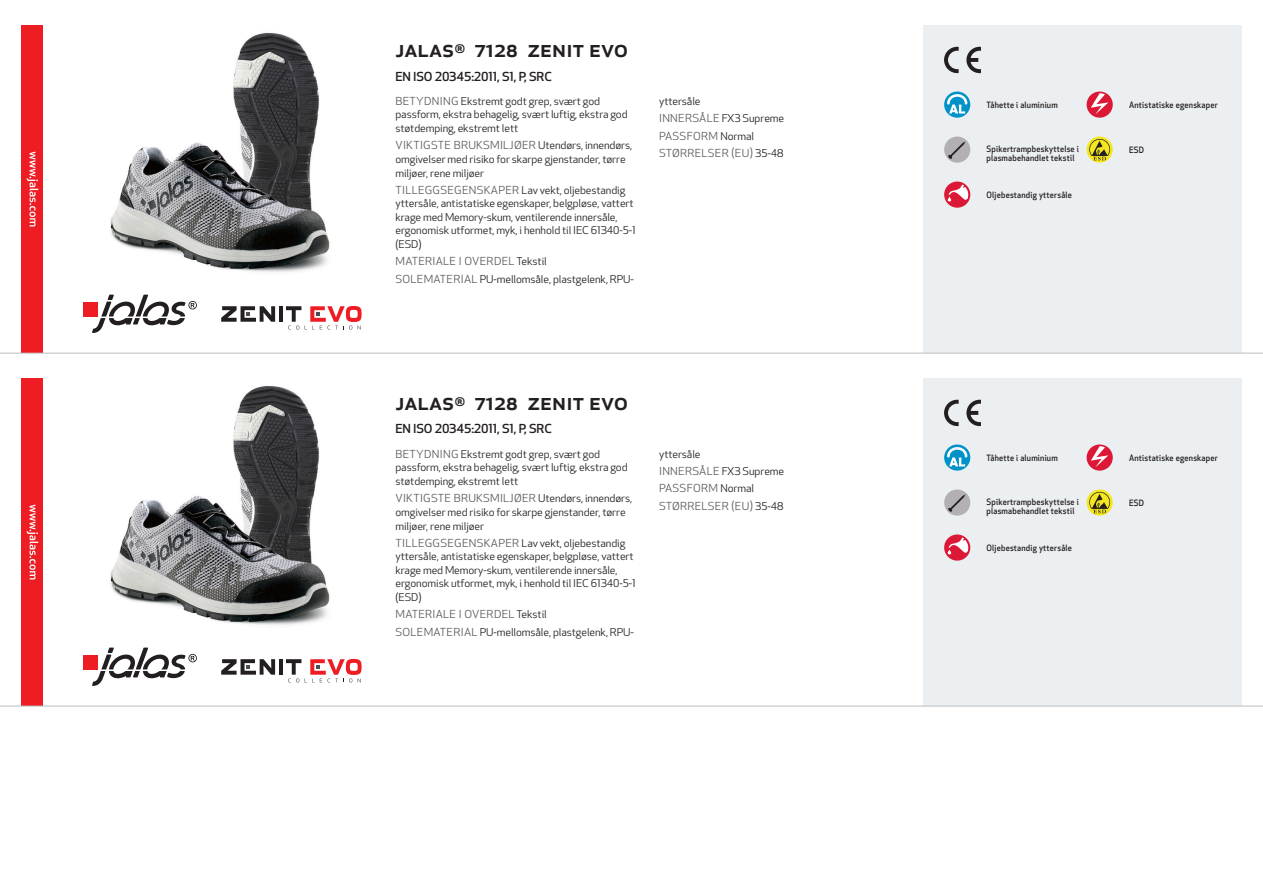
<style>
.page{position:relative;width:1263px;height:893px;background:#fff}
.page>*{position:absolute;margin:0;border:0;box-sizing:border-box;transform-origin:0 0}
.Produkt_namn{font:500 24px "Apex New";color:#231f20}
.Ingress{font:500 12.15px "Apex New";letter-spacing:-.015em;color:#231f20;scale:1.06 1}
.Funktion{font:10.8px/17.2px "Apex New";letter-spacing:.025em;color:#57585a;scale:1.06 1}
.Funktion-2{font:10.5px/13.6px "Apex New";letter-spacing:-.01em;color:#231f20;scale:1.06 1}
.Funktion_body{font:500 8.55px/9px "Apex New";letter-spacing:.025em;color:#231f20;scale:.95 1}
.s1{font-size:10.8px;color:#57585a}
.s2{font-size:10.5px;color:#231f20}
</style>
<div class="page">
<img style="left:110px;top:32px;width:220px;height:240px">
<div style="left:83px;top:302px;width:15px;height:14px;background:#ee1d23"></div>
<svg style="left:92px;top:295px;width:105px;height:38px"></svg>
<hr style="left:279px;top:306px;width:4px;height:16px;background:#231f20">
<svg style="left:221px;top:306px;width:54px;height:16px"></svg>
<svg style="left:286px;top:306px;width:76px;height:24px"></svg>
<div style="left:21px;top:26px;width:22px;height:327px;background:#ee1d23"></div>
<svg style="left:27px;top:152px;width:11px;height:75px"></svg>
<div style="left:923px;top:26px;width:319px;height:327px;background:#eceff1"></div>
<svg style="left:966px;top:47px;width:15px;height:26px"></svg>
<svg style="left:944px;top:47px;width:15px;height:26px"></svg>
<svg style="left:944px;top:92px;width:26px;height:26px"></svg>
<svg style="left:947px;top:94px;width:20px;height:20px"></svg>
<div style="left:944px;top:137px;width:26px;height:26px;background:#b3b0b3;border-radius:50%"></div>
<svg style="left:948px;top:141px;width:17px;height:18px"></svg>
<svg style="left:944px;top:182px;width:26px;height:26px"></svg>
<svg style="left:948px;top:185px;width:20px;height:17px"></svg>
<svg style="left:1086px;top:92px;width:27px;height:26px"></svg>
<svg style="left:1091px;top:93px;width:17px;height:22px"></svg>
<svg style="left:1086px;top:137px;width:27px;height:26px"></svg>
<svg style="left:1089px;top:139px;width:21px;height:21px"></svg>
<img style="left:110px;top:385px;width:220px;height:240px">
<div style="left:83px;top:654px;width:15px;height:15px;background:#ee1d23"></div>
<svg style="left:92px;top:648px;width:105px;height:38px"></svg>
<hr style="left:279px;top:659px;width:4px;height:16px;background:#231f20">
<svg style="left:221px;top:659px;width:54px;height:16px"></svg>
<svg style="left:286px;top:659px;width:76px;height:23px"></svg>
<div style="left:21px;top:378px;width:22px;height:328px;background:#ee1d23"></div>
<svg style="left:27px;top:505px;width:11px;height:74px"></svg>
<div style="left:923px;top:378px;width:319px;height:328px;background:#eceff1"></div>
<svg style="left:966px;top:400px;width:15px;height:26px"></svg>
<svg style="left:944px;top:400px;width:15px;height:26px"></svg>
<svg style="left:944px;top:444px;width:26px;height:27px"></svg>
<svg style="left:947px;top:447px;width:20px;height:19px"></svg>
<div style="left:944px;top:489px;width:26px;height:27px;background:#b3b0b3;border-radius:50%"></div>
<svg style="left:948px;top:494px;width:17px;height:18px"></svg>
<svg style="left:944px;top:534px;width:26px;height:27px"></svg>
<svg style="left:948px;top:537px;width:20px;height:17px"></svg>
<svg style="left:1086px;top:444px;width:27px;height:27px"></svg>
<svg style="left:1091px;top:446px;width:17px;height:21px"></svg>
<svg style="left:1086px;top:489px;width:27px;height:27px"></svg>
<svg style="left:1089px;top:492px;width:21px;height:21px"></svg>
<hr style="left:0;top:353px;width:1263px;height:1px;background:#bcbdc0">
<hr style="left:0;top:706px;width:1263px;height:1px;background:#bcbdc0">
<p class="Produkt_namn" style="left:395px;top:33px;width:234px">JALAS<sup>®</sup> 7128 ZENIT EVO</p>
<p class="Ingress" style="left:395px;top:68px;width:149px">EN ISO 20345:2011, S1, P, SRC</p>
<p class="Funktion-2" style="left:395px;top:94px;width:221px"><span class="s1">BETYDNING</span> Ekstremt godt grep, svært god passform, ekstra behagelig, svært luftig, ekstra god støtdemping, ekstremt lett</p>
<p class="Funktion" style="left:395px;top:137px;width:225px">VIKTIGSTE BRUKSMILJØER <span class="s2">Utendørs, innendørs,</span></p>
<p class="Funktion-2" style="left:395px;top:152px;width:219px">omgivelser med risiko for skarpe gjenstander, tørre miljøer, rene miljøer</p>
<p class="Funktion-2" style="left:395px;top:183px;width:228px"><span class="s1">TILLEGGSEGENSKAPER</span> Lav vekt, oljebestandig yttersåle, antistatiske egenskaper, belgpløse, vattert krage med Memory-skum, ventilerende innersåle, ergonomisk utformet, myk, i henhold til IEC 61340-5-1 (ESD)</p>
<p class="Funktion" style="left:395px;top:253px;width:144px">MATERIALE I OVERDEL <span class="s2">Tekstil</span></p>
<p class="Funktion-2" style="left:395px;top:272px;width:227px"><span class="s1">SOLEMATERIAL</span> PU-mellomsåle, plastgelenk, RPU-</p>
<p class="Funktion-2" style="left:659px;top:93px;width:119px;line-height:17.2px">yttersåle<br><span class="s1">INNERSÅLE</span> FX3 Supreme</p>
<p class="Funktion" style="left:659px;top:127px;width:119px">PASSFORM <span class="s2">Normal<br></span>STØRRELSER (EU) <span class="s2">35-48</span></p>
<p class="Produkt_namn" style="left:395px;top:385px;width:234px">JALAS<sup>®</sup> 7128 ZENIT EVO</p>
<p class="Ingress" style="left:395px;top:421px;width:149px">EN ISO 20345:2011, S1, P, SRC</p>
<p class="Funktion-2" style="left:395px;top:447px;width:221px"><span class="s1">BETYDNING</span> Ekstremt godt grep, svært god passform, ekstra behagelig, svært luftig, ekstra god støtdemping, ekstremt lett</p>
<p class="Funktion" style="left:395px;top:490px;width:225px">VIKTIGSTE BRUKSMILJØER <span class="s2">Utendørs, innendørs,</span></p>
<p class="Funktion-2" style="left:395px;top:505px;width:219px">omgivelser med risiko for skarpe gjenstander, tørre miljøer, rene miljøer</p>
<p class="Funktion-2" style="left:395px;top:536px;width:228px"><span class="s1">TILLEGGSEGENSKAPER</span> Lav vekt, oljebestandig yttersåle, antistatiske egenskaper, belgpløse, vattert krage med Memory-skum, ventilerende innersåle, ergonomisk utformet, myk, i henhold til IEC 61340-5-1 (ESD)</p>
<p class="Funktion" style="left:395px;top:606px;width:144px">MATERIALE I OVERDEL <span class="s2">Tekstil</span></p>
<p class="Funktion-2" style="left:395px;top:625px;width:227px"><span class="s1">SOLEMATERIAL</span> PU-mellomsåle, plastgelenk, RPU-</p>
<p class="Funktion-2" style="left:659px;top:446px;width:119px;line-height:17.2px">yttersåle<br><span class="s1">INNERSÅLE</span> FX3 Supreme</p>
<p class="Funktion" style="left:659px;top:480px;width:119px">PASSFORM <span class="s2">Normal<br></span>STØRRELSER (EU) <span class="s2">35-48</span></p>
<p class="Funktion_body" style="left:986px;top:100px;width:77px">Tåhette i aluminium</p>
<p class="Funktion_body" style="left:986px;top:145px;width:99px">Spikertrampbeskyttelse i plasmabehandlet tekstil</p>
<p class="Funktion_body" style="left:986px;top:190px;width:91px">Oljebestandig yttersåle</p>
<p class="Funktion_body" style="left:1129px;top:100px;width:95px">Antistatiske egenskaper</p>
<p class="Funktion_body" style="left:1129px;top:145px;width:17px">ESD</p>
<p class="Funktion_body" style="left:986px;top:453px;width:77px">Tåhette i aluminium</p>
<p class="Funktion_body" style="left:986px;top:497px;width:99px">Spikertrampbeskyttelse i plasmabehandlet tekstil</p>
<p class="Funktion_body" style="left:986px;top:543px;width:91px">Oljebestandig yttersåle</p>
<p class="Funktion_body" style="left:1129px;top:453px;width:95px">Antistatiske egenskaper</p>
<p class="Funktion_body" style="left:1129px;top:498px;width:17px">ESD</p>
</div>
